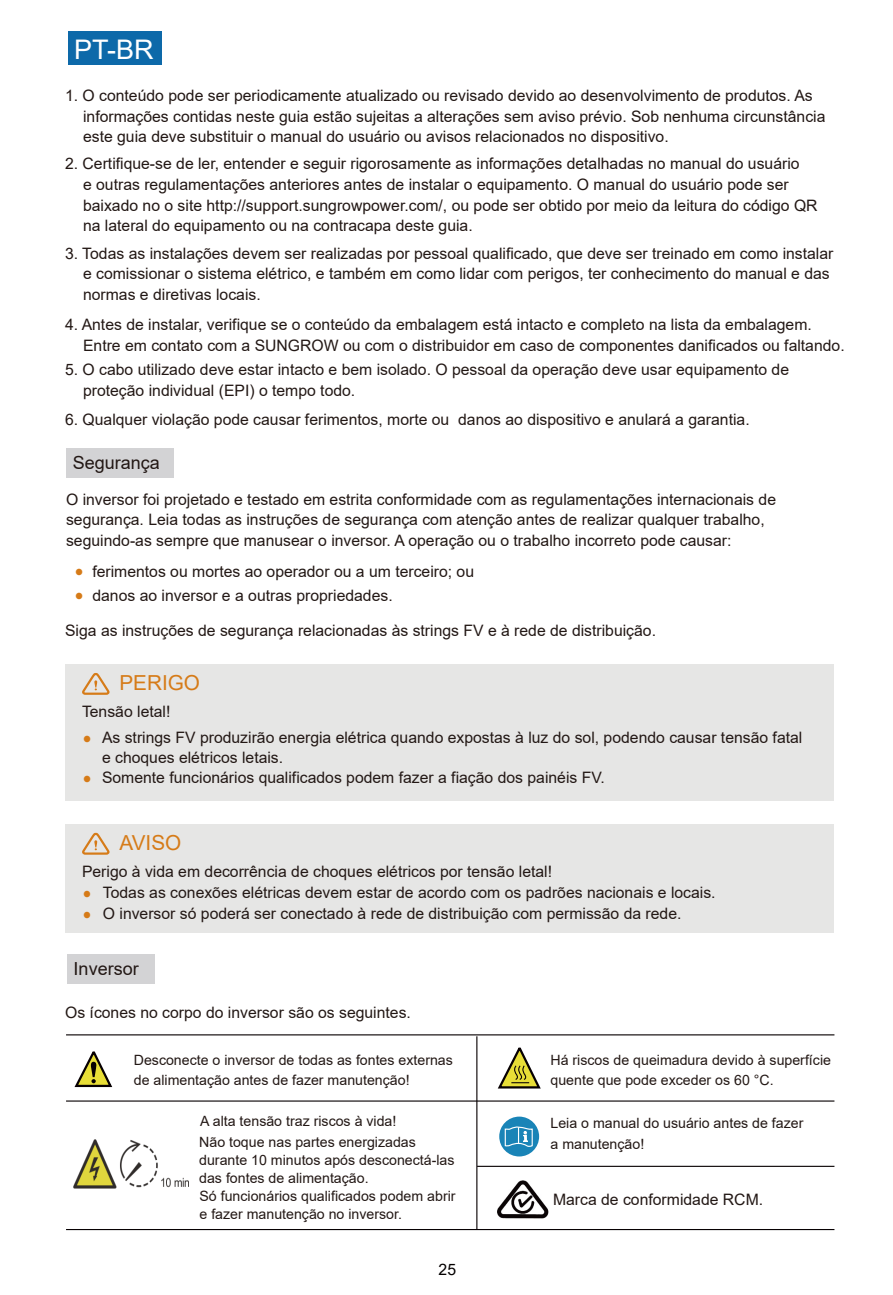
<style>
.page{position:relative;width:893px;height:1295px;background:#fff}
.page>*{position:absolute;margin:0;border:0;box-sizing:border-box;transform-origin:0 0}
.t1{font:27px "Arial";color:#fff}
.t2{font:21.82px "Wingdings";color:#d67b18}
.t3{font:20.7px "Arial";color:#d67b18}
.t4{font:18px "Arial";color:#221714}
.t5{font:15.75px/20.7px "Arial";color:#231815}
.t6{font:15.75px/20.7px "Arial";color:#221714}
.t7{font:15.75px "Arial";color:#040000}
.t8{font:14.17px/20.7px "Arial";color:#231815}
.s1{color:#d67b18}
</style>
<div class="page">
<div style="left:66px;top:664px;width:768px;height:137px;background:#e6e6e5"></div>
<svg style="left:82px;top:673px;width:28px;height:22px"></svg>
<div style="left:66px;top:824px;width:768px;height:108px;background:#e6e6e5"></div>
<svg style="left:82px;top:832px;width:28px;height:23px"></svg>
<div style="left:66px;top:448px;width:108px;height:29px;background:#d3d3d5"></div>
<div style="left:67px;top:954px;width:87px;height:30px;background:#d3d3d5"></div>
<div style="left:68px;top:31px;width:93px;height:34px;background:#0d69a9"></div>
<svg style="left:74px;top:1051px;width:39px;height:37px"></svg>
<svg style="left:497px;top:1047px;width:44px;height:42px"></svg>
<hr style="left:66px;top:1100px;width:768px;height:1px;background:#070002">
<hr style="left:477px;top:1166px;width:357px;height:1px;background:#070002">
<hr style="left:66px;top:1229px;width:768px;height:1px;background:#070002">
<div style="left:499px;top:1116px;width:40px;height:40px;background:#1984b7;border-radius:50%"></div>
<svg style="left:504px;top:1126px;width:29px;height:20px"></svg>
<hr style="left:476px;top:1036px;width:1px;height:193px;background:#070002">
<hr style="left:66px;top:1034px;width:768px;height:1px;background:#070002">
<img style="left:497px;top:1181px;width:51px;height:37px">
<img style="left:73px;top:1139px;width:116px;height:49px">
<h1 class="t1" style="left:74px;top:31px;width:81px">PT-BR</h1>
<p class="t6" style="left:83px;top:85px;width:744px;text-indent:-18px">1. O conteúdo pode ser periodicamente atualizado ou revisado devido ao desenvolvimento de produtos. As informações contidas neste guia estão sujeitas a alterações sem aviso prévio. Sob nenhuma circunstância este guia deve substituir o manual do usuário ou avisos relacionados no dispositivo.</p>
<p class="t6" style="left:83px;top:153px;width:736px;text-indent:-18px">2. Certifique-se de ler, entender e seguir rigorosamente as informações detalhadas no manual do usuário<br>e outras regulamentações anteriores antes de instalar o equipamento. O manual do usuário pode ser baixado no o site http://support.sungrowpower.com/, ou pode ser obtido por meio da leitura do código QR na lateral do equipamento ou na contracapa deste guia.</p>
<p class="t5" style="left:83px;top:243px;width:752px;text-indent:-18px">3. Todas as instalações devem ser realizadas por pessoal qualificado, que deve ser treinado em como instalar e comissionar o sistema elétrico, e também em como lidar com perigos, ter conhecimento do manual e das normas e diretivas locais.</p>
<p class="t5" style="left:83px;top:314px;width:763px;text-indent:-18px">4. Antes de instalar, verifique se o conteúdo da embalagem está intacto e completo na lista da embalagem.<br>Entre em contato com a SUNGROW ou com o distribuidor em caso de componentes danificados ou faltando.</p>
<p class="t5" style="left:83px;top:359px;width:708px;text-indent:-18px">5. O cabo utilizado deve estar intacto e bem isolado. O pessoal da operação deve usar equipamento de proteção individual (EPI) o tempo todo.</p>
<p class="t5" style="left:65px;top:409px;width:686px">6. Qualquer violação pode causar ferimentos, morte ou danos ao dispositivo e anulará a garantia.</p>
<p class="t4" style="left:73px;top:450px;width:89px">Segurança</p>
<p class="t5" style="left:66px;top:488px;width:711px">O inversor foi projetado e testado em estrita conformidade com as regulamentações internacionais de segurança. Leia todas as instruções de segurança com atenção antes de realizar qualquer trabalho, seguindo-as sempre que manusear o inversor. A operação ou o trabalho incorreto pode causar:</p>
<p class="t5" style="left:92px;top:560px;width:383px;line-height:23.2px">ferimentos ou mortes ao operador ou a um terceiro; ou danos ao inversor e a outras propriedades.</p>
<p class="t5" style="left:65px;top:620px;width:592px">Siga as instruções de segurança relacionadas às strings FV e à rede de distribuição.</p>
<h3 class="t3" style="left:120px;top:669px;width:82px">PERIGO</h3>
<p class="t5" style="left:82px;top:701px;width:90px">Tensão letal!</p>
<p class="t5" style="left:102px;top:727px;width:702px">As strings FV produzirão energia elétrica quando expostas à luz do sol, podendo causar tensão fatal e choques elétricos letais.</p>
<h2 class="t2" style="left:82px;top:727px;width:12px">•</h2>
<p class="t5" style="left:82px;top:767px;width:524px"><span class="s1">•</span> Somente funcionários qualificados podem fazer a fiação dos painéis FV.</p>
<h3 class="t3" style="left:120px;top:829px;width:63px">AVISO</h3>
<p class="t5" style="left:82px;top:861px;width:472px">Perigo à vida em decorrência de choques elétricos por tensão letal!</p>
<p class="t5" style="left:103px;top:882px;width:614px">Todas as conexões elétricas devem estar de acordo com os padrões nacionais e locais.<br>O inversor só poderá ser conectado à rede de distribuição com permissão da rede.</p>
<p class="t4" style="left:74px;top:956px;width:67px">Inversor</p>
<p class="t5" style="left:65px;top:1002px;width:347px">Os ícones no corpo do inversor são os seguintes.</p>
<p class="t8" style="left:134px;top:1049px;width:321px">Desconecte o inversor de todas as fontes externas de alimentação antes de fazer manutenção!</p>
<p class="t8" style="left:550px;top:1049px;width:282px">Há riscos de queimadura devido à superfície quente que pode exceder os 60 °C.</p>
<p class="t8" style="left:200px;top:1110px;width:198px">A alta tensão traz riscos à vida!</p>
<p class="t8" style="left:550px;top:1112px;width:254px">Leia o manual do usuário antes de fazer a manutenção!</p>
<p class="t8" style="left:200px;top:1186px;width:258px">Só funcionários qualificados podem abrir</p>
<p class="t5" style="left:553px;top:1189px;width:212px">Marca de conformidade RCM.</p>
<p class="t8" style="left:200px;top:1204px;width:204px">e fazer manutenção no inversor.</p>
<p class="t8" style="left:199px;top:1132px;width:257px;line-height:18px">Não toque nas partes energizadas durante 10 minutos após desconectá-las das fontes de alimentação.</p>
<p class="t7" style="left:439px;top:1259px;width:19px">25</p>
</div>
